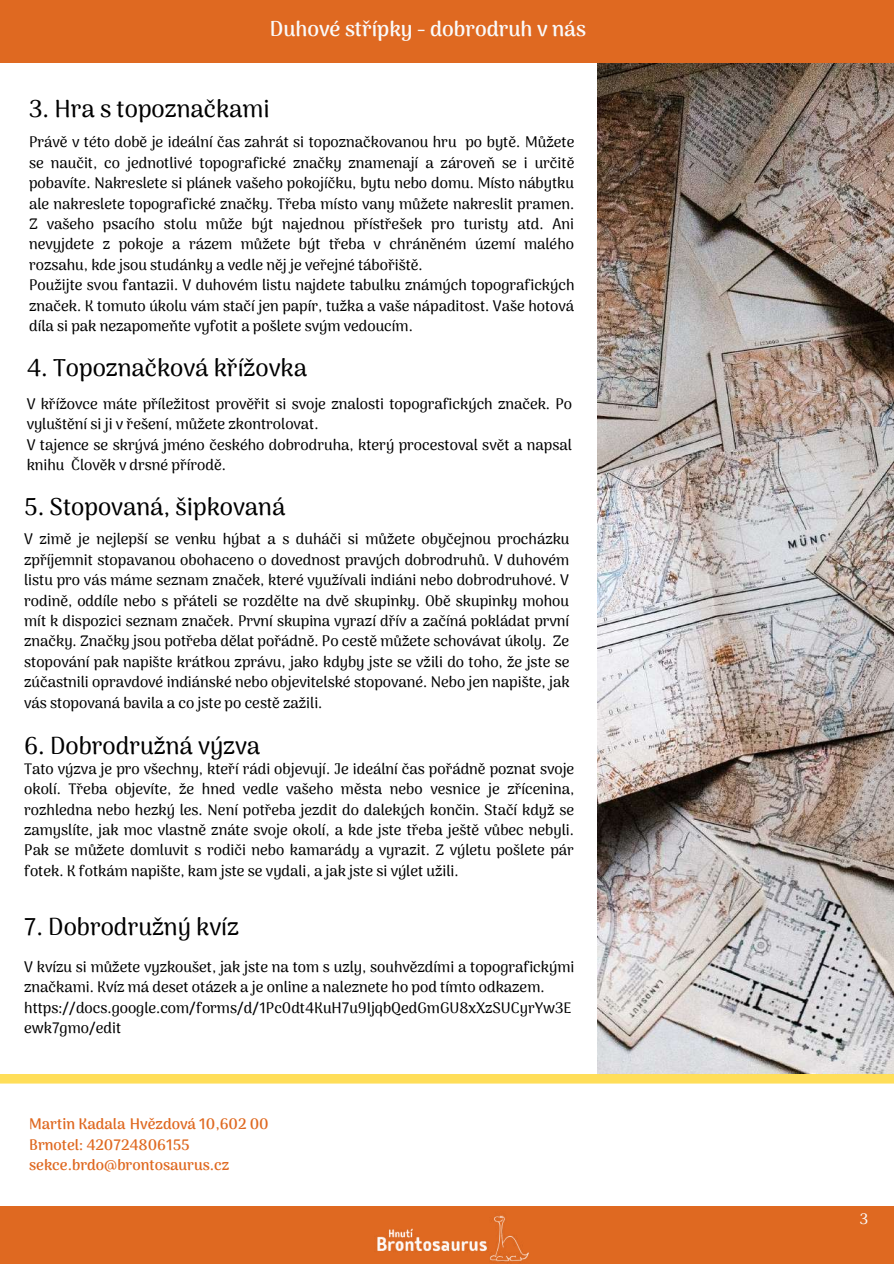
<style>
.page{position:relative;width:894px;height:1264px;background:#fff}
.page>*{position:absolute;margin:0;border:0;box-sizing:border-box;transform-origin:0 0}
.t1{font:500 24px "Arima Madurai";color:#000}
.t2{font:700 21px "Arima Madurai";color:#fafafa}
.t3{font:500 15px/20.4px "Arima Madurai";color:#000}
.t4{font:700 15px/20.2px "Arima Madurai";color:#df6921}
.t5{font:500 15px "Arima Madurai";color:#fafafa}
</style>
<div class="page">
<img style="left:597px;top:62px;width:296px;height:1011px">
<div style="left:0;top:1206px;width:893px;height:57px;background:#df6921"></div>
<div style="left:0;top:0;width:893px;height:62px;background:#df6921"></div>
<img style="left:377px;top:1215px;width:152px;height:48px">
<svg style="left:0;top:1073px;width:893px;height:10px;background:#fddf68"></svg>
<h2 class="t2" style="left:270px;top:17px;width:318px">Duhové střípky - dobrodruh v nás</h2>
<h1 class="t1" style="left:29px;top:95px;width:242px">3. Hra s topoznačkami</h1>
<p class="t3" style="left:29px;top:132px;width:546px">Právě v této době je ideální čas zahrát si topoznačkovanou hru po bytě. Můžete se naučit, co jednotlivé topografické značky znamenají a zároveň se i určitě pobavíte. Nakreslete si plánek vašeho pokojíčku, bytu nebo domu. Místo nábytku ale nakreslete topografické značky. Třeba místo vany můžete nakreslit pramen.<br>Z vašeho psacího stolu může být najednou přístřešek pro turisty atd. Ani nevyjdete z pokoje a rázem můžete být třeba v chráněném území malého rozsahu, kde jsou studánky a vedle něj je veřejné tábořiště.<br>Použijte svou fantazii. V duhovém listu najdete tabulku známých topografických značek. K tomuto úkolu vám stačí jen papír, tužka a vaše nápaditost. Vaše hotová díla si pak nezapomeňte vyfotit a pošlete svým vedoucím.</p>
<h1 class="t1" style="left:27px;top:353px;width:282px">4. Topoznačková křížovka</h1>
<p class="t3" style="left:27px;top:393px;width:547px">V křížovce máte příležitost prověřit si svoje znalosti topografických značek. Po vyluštění si ji v řešení, můžete zkontrolovat.<br>V tajence se skrývá jméno českého dobrodruha, který procestoval svět a napsal knihu Člověk v drsné přírodě.</p>
<h1 class="t1" style="left:24px;top:493px;width:262px">5. Stopovaná, šipkovaná</h1>
<p class="t3" style="left:24px;top:529px;width:547px;text-align:justify">V zimě je nejlepší se venku hýbat a s duháči si můžete obyčejnou procházku zpříjemnit stopavanou obohaceno o dovednost pravých dobrodruhů. V duhovém listu pro vás máme seznam značek, které využívali indiáni nebo dobrodruhové. V rodině, oddíle nebo s přáteli se rozdělte na dvě skupinky. Obě skupinky mohou mít k dispozici seznam značek. První skupina vyrazí dřív a začíná pokládat první značky. Značky jsou potřeba dělat pořádně. Po cestě můžete schovávat úkoly. Ze stopování pak napište krátkou zprávu, jako kdyby jste se vžili do toho, že jste se zúčastnili opravdové indiánské nebo objevitelské stopované. Nebo jen napište, jak vás stopovaná bavila a co jste po cestě zažili.</p>
<h1 class="t1" style="left:24px;top:731px;width:237px">6. Dobrodružná výzva</h1>
<p class="t3" style="left:24px;top:758px;width:551px;text-align:justify">Tato výzva je pro všechny, kteří rádi objevují. Je ideální čas pořádně poznat svoje okolí. Třeba objevíte, že hned vedle vašeho města nebo vesnice je zřícenina, rozhledna nebo hezký les. Není potřeba jezdit do dalekých končin. Stačí když se zamyslíte, jak moc vlastně znáte svoje okolí, a kde jste třeba ještě vůbec nebyli.<br>Pak se můžete domluvit s rodiči nebo kamarády a vyrazit. Z výletu pošlete pár fotek. K fotkám napište, kam jste se vydali, a jak jste si výlet užili.</p>
<h1 class="t1" style="left:24px;top:912px;width:216px">7. Dobrodružný kvíz</h1>
<p class="t3" style="left:24px;top:956px;width:551px">V kvízu si můžete vyzkoušet, jak jste na tom s uzly, souhvězdími a topografickými značkami. Kvíz má deset otázek a je online a naleznete ho pod tímto odkazem. https://docs.google.com/forms/d/1Pc0dt4KuH7u9IjqbQedGmGU8xXzSUCyrYw3E ewk7gmo/edit</p>
<p class="t4" style="left:29px;top:1113px;width:241px">Martin Kadala Hvězdová 10,602 00<br>Brnotel: 420724806155 sekce.brdo@brontosaurus.cz</p>
<p class="t5" style="left:859px;top:1210px;width:10px">3</p>
</div>
